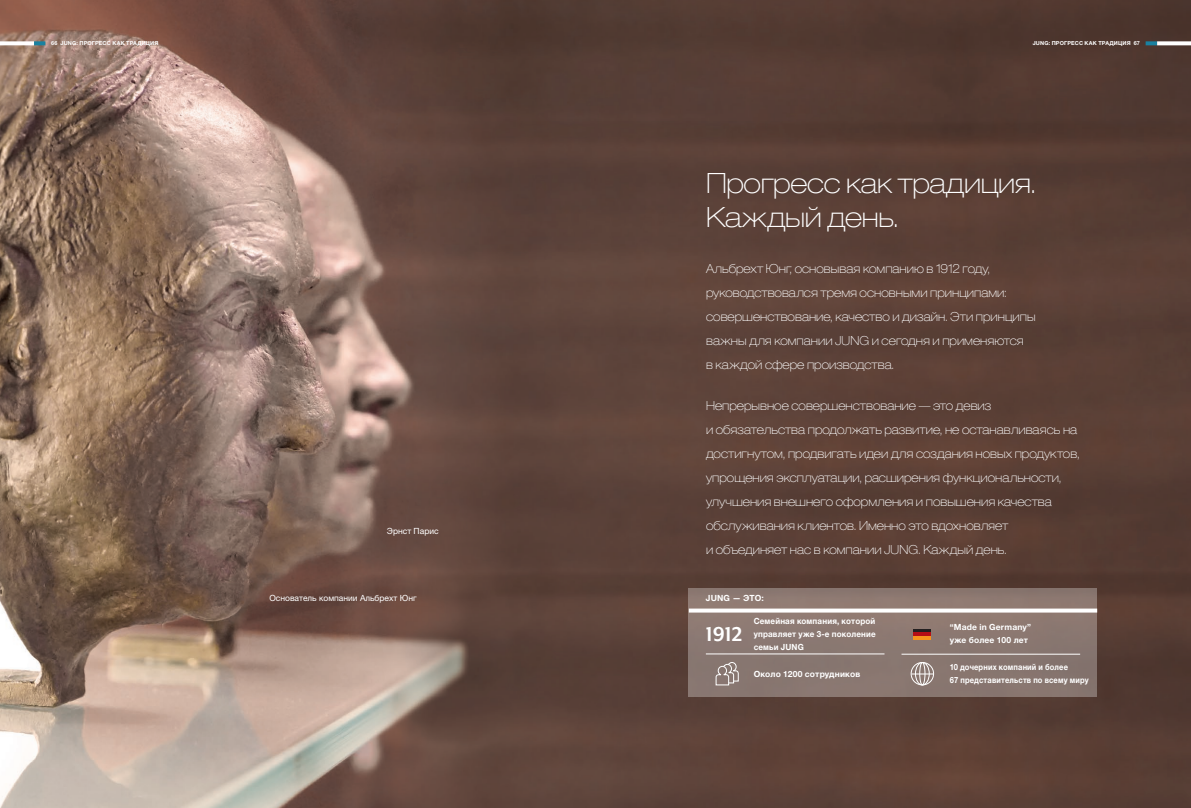
<style>
.page{position:relative;width:1191px;height:808px;background:#fff}
.page>*{position:absolute;margin:0;border:0;box-sizing:border-box;transform-origin:0 0}
.t1{font:100 expanded 28px/33.6px "Helvetica Neue LTW1 G";letter-spacing:-.015em;color:#fff}
.t2{font:700 23px "Mr Eaves XL Mod OT";color:#fff}
.t3{font:100 expanded 12.5px/24px "Helvetica Neue LTW1 G";color:#fff;scale:.94 1}
.t4{font:700 8.5px/13px "Helvetica Neue LTW1 G";letter-spacing:.02em;color:#fff}
.t5{font:700 8.5px/13px "Helvetica Neue LTW1 G";letter-spacing:.02em;color:#fff;text-align:justify;scale:.95 1}
.t6{font:700 8.5px/13px "Helvetica Neue LTW1 G";letter-spacing:.02em;color:#fff;scale:.89 1}
.t7{font:8.5px "Helvetica Neue LTW1 G";color:#fff}
.t8{font:700 5.5px "Helvetica Neue LTW1 G";letter-spacing:.025em;color:#fff}
</style>
<div class="page">
<img style="left:0;top:0;width:1191px;height:808px">
<div style="left:689px;top:588px;width:408px;height:109px;background:#8a7871"></div>
<hr style="left:706px;top:654px;width:178px;height:1px;background:#fff">
<svg style="left:689px;top:608px;width:408px;height:4px;background:#efebea"></svg>
<hr style="left:901px;top:654px;width:179px;height:1px;background:#fff">
<div style="left:910px;top:662px;width:24px;height:23px;border:1px solid #fff;border-radius:50%"></div>
<div style="left:915px;top:662px;width:14px;height:23px;border:1px solid #fff;border-radius:50%"></div>
<div style="left:919px;top:662px;width:6px;height:23px;border:1px solid #fff;border-radius:50%"></div>
<svg style="left:911px;top:673px;width:22px;height:1px"></svg>
<hr style="left:913px;top:630px;width:18px;height:3px;background:#231f20">
<hr style="left:913px;top:633px;width:18px;height:3px;background:#b50e16">
<hr style="left:913px;top:636px;width:18px;height:3px;background:#f7931d">
<svg style="left:715px;top:662px;width:24px;height:24px"></svg>
<svg style="left:1145px;top:41px;width:12px;height:4px"></svg>
<svg style="left:34px;top:41px;width:11px;height:4px"></svg>
<svg style="left:1157px;top:41px;width:34px;height:4px"></svg>
<svg style="left:0;top:41px;width:34px;height:4px"></svg>
<p class="t8" style="left:51px;top:40px;width:109px">66 JUNG: ПРОГРЕСС КАК ТРАДИЦИЯ</p>
<p class="t8" style="left:1032px;top:40px;width:109px">JUNG: ПРОГРЕСС КАК ТРАДИЦИЯ 67</p>
<p class="t7" style="left:387px;top:526px;width:53px">Эрнст Парис</p>
<p class="t7" style="left:269px;top:593px;width:149px">Основатель компании Альбрехт Юнг</p>
<h1 class="t1" style="left:706px;top:166px;width:332px">Прогресс как традиция.<br>Каждый день.</h1>
<p class="t3" style="left:706px;top:256px;width:352px">Альбрехт Юнг, основывая компанию в 1912 году, руководствовался тремя основными принципами: совершенствование, качество и дизайн. Эти принципы важны для компании JUNG и сегодня и применяются<br>в каждой сфере производства.</p>
<p class="t3" style="left:706px;top:393px;width:399px">Непрерывное совершенствование — это девиз<br>и обязательства продолжать развитие, не останавливаясь на достигнутом, продвигать идеи для создания новых продуктов, упрощения эксплуатации, расширения функциональности, улучшения внешнего оформления и повышения качества обслуживания клиентов. Именно это вдохновляет<br>и объединяет нас в компании JUNG. Каждый день.</p>
<p class="t4" style="left:706px;top:592px;width:60px">JUNG — ЭТО:</p>
<h2 class="t2" style="left:706px;top:622px;width:38px">1912</h2>
<p class="t4" style="left:949px;top:620px;width:83px">“Made in Germany” уже более 100 лет</p>
<p class="t6" style="left:949px;top:660px;width:158px">10 дочерних компаний и более<br>67 представительств по всему миру</p>
<p class="t5" style="left:753px;top:614px;width:130px">Семейная компания, которой управляет уже 3-е поколение семьи JUNG</p>
<p class="t4" style="left:753px;top:668px;width:108px">Около 1200 сотрудников</p>
</div>
